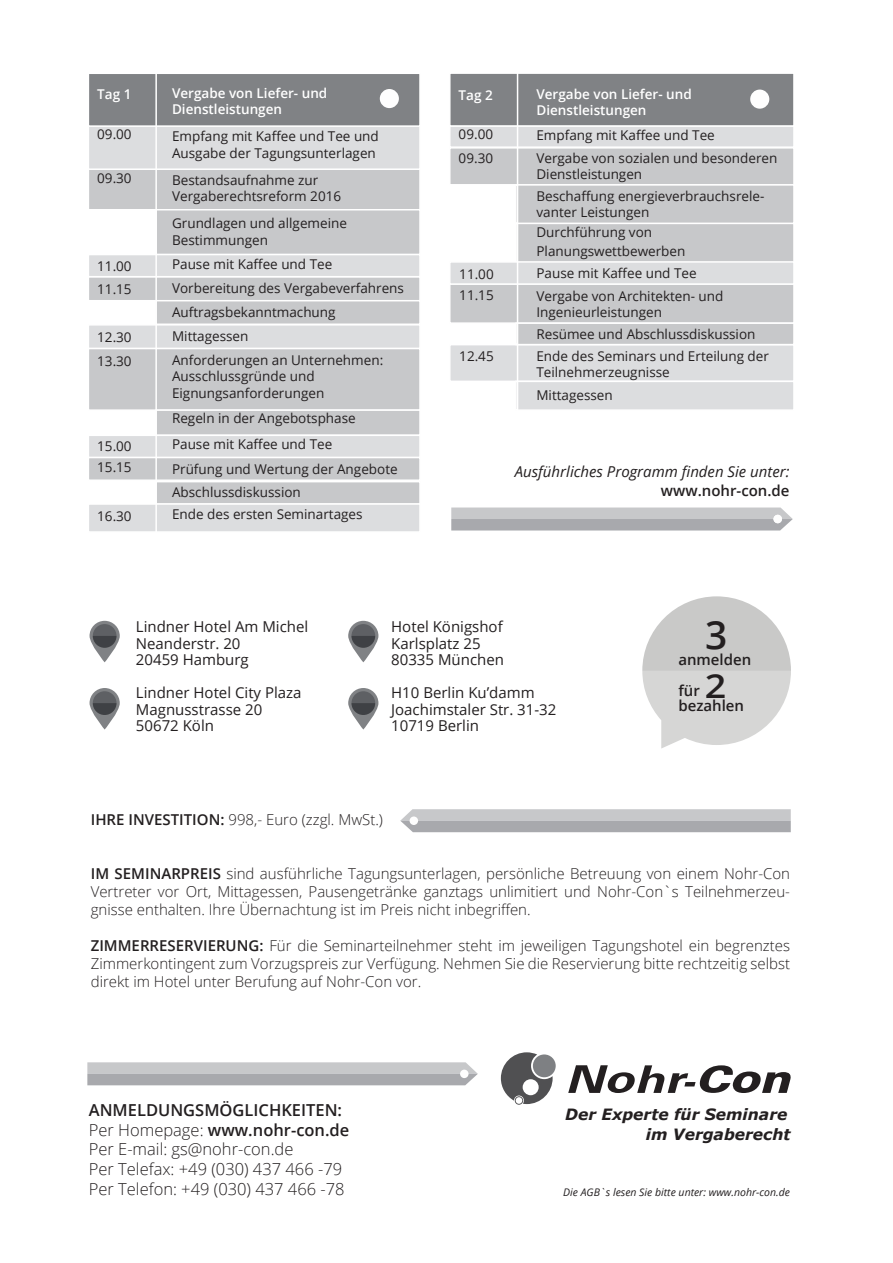
<style>
.page{position:relative;width:893px;height:1263px;background:#fff}
.page>*{position:absolute;margin:0;border:0;box-sizing:border-box;transform-origin:0 0}
.t1{font:600 38.85px "Open Sans";color:#231f20}
.t2{font:600 33.15px "Open Sans";color:#231f20;scale:1.14 1}
.t3{font:300 16.5px/19.8px "Open Sans";color:#231f20}
.t4{font:italic 700 15.6px/20.1px "Verdana";color:#231f20;text-align:right}
.t5{font:300 15px/18px "Open Sans";color:#231f20;text-align:justify}
.t6{font:15px/16.5px "Open Sans";color:#231f20}
.t7{font:italic 15px "Open Sans";color:#231f20}
.t8{font:600 15px/31.5px "Open Sans";color:#231f20}
.t9{font:13.5px/22.2px "Open Sans";color:#231f20}
.t10{font:600 13.5px/16.5px "Open Sans";color:#fff}
.t11{font:italic 10.5px "Open Sans";color:#231f20}
.s1{font-weight:600}
</style>
<div class="page">
<svg style="left:533px;top:1054px;width:23px;height:23px"></svg>
<svg style="left:501px;top:1052px;width:52px;height:53px"></svg>
<svg style="left:568px;top:1065px;width:223px;height:28px"></svg>
<svg style="left:87px;top:1062px;width:391px;height:23px;background:#babbbe"></svg>
<div style="left:460px;top:1069px;width:9px;height:9px;background:#fefefe;border-radius:50%"></div>
<svg style="left:400px;top:809px;width:391px;height:23px;background:#b9babd"></svg>
<div style="left:410px;top:816px;width:8px;height:9px;background:#fefefe;border-radius:50%"></div>
<svg style="left:90px;top:621px;width:30px;height:41px"></svg>
<div style="left:93px;top:624px;width:23px;height:24px;background:#5e6064;border-radius:50%"></div>
<svg style="left:93px;top:636px;width:23px;height:12px"></svg>
<svg style="left:90px;top:688px;width:30px;height:41px"></svg>
<div style="left:93px;top:691px;width:23px;height:24px;background:#5e6064;border-radius:50%"></div>
<svg style="left:93px;top:703px;width:23px;height:12px"></svg>
<svg style="left:348px;top:621px;width:30px;height:41px"></svg>
<div style="left:351px;top:624px;width:24px;height:24px;background:#5e6064;border-radius:50%"></div>
<svg style="left:351px;top:636px;width:24px;height:12px"></svg>
<svg style="left:348px;top:688px;width:30px;height:41px"></svg>
<div style="left:351px;top:691px;width:24px;height:24px;background:#5e6064;border-radius:50%"></div>
<svg style="left:351px;top:703px;width:24px;height:12px"></svg>
<svg style="left:642px;top:596px;width:149px;height:152px"></svg>
<div style="left:515px;top:223px;width:280px;height:41px;background:#c7c8ca;border:2px solid #fff"></div>
<div style="left:88px;top:324px;width:333px;height:25px;background:#dcdddf;border:2px solid #fff"></div>
<div style="left:88px;top:348px;width:333px;height:63px;background:#c7c8ca;border:2px solid #fff"></div>
<div style="left:88px;top:276px;width:333px;height:25px;background:#c7c8ca;border:2px solid #fff"></div>
<div style="left:155px;top:300px;width:266px;height:25px;background:#c7c8ca;border:2px solid #fff"></div>
<div style="left:88px;top:168px;width:333px;height:42px;background:#c7c8ca;border:2px solid #fff"></div>
<div style="left:156px;top:209px;width:265px;height:46px;background:#c7c8ca;border:2px solid #fff"></div>
<div style="left:88px;top:254px;width:333px;height:23px;background:#dcdddf;border:2px solid #fff"></div>
<div style="left:88px;top:125px;width:333px;height:45px;background:#dcdddf;border:2px solid #fff"></div>
<div style="left:88px;top:73px;width:333px;height:54px;background:#808285;border:2px solid #fff"></div>
<div style="left:155px;top:409px;width:266px;height:27px;background:#c7c8ca;border:2px solid #fff"></div>
<div style="left:88px;top:435px;width:333px;height:23px;background:#dcdddf;border:2px solid #fff"></div>
<div style="left:88px;top:457px;width:333px;height:24px;background:#c7c8ca;border:2px solid #fff"></div>
<div style="left:155px;top:481px;width:266px;height:24px;background:#c7c8ca;border:2px solid #fff"></div>
<div style="left:88px;top:503px;width:333px;height:30px;background:#dcdddf;border:2px solid #fff"></div>
<hr style="left:155px;top:65px;width:2px;height:477px;background:#fff">
<div style="left:449px;top:344px;width:346px;height:38px;background:#dcdddf;border:2px solid #fff"></div>
<div style="left:515px;top:381px;width:280px;height:30px;background:#dcdddf;border:2px solid #fff"></div>
<div style="left:449px;top:283px;width:346px;height:41px;background:#c7c8ca;border:2px solid #fff"></div>
<div style="left:515px;top:322px;width:280px;height:23px;background:#c7c8ca;border:2px solid #fff"></div>
<div style="left:449px;top:147px;width:346px;height:39px;background:#c7c8ca;border:2px solid #fff"></div>
<div style="left:515px;top:184px;width:280px;height:40px;background:#c7c8ca;border:2px solid #fff"></div>
<div style="left:449px;top:261px;width:346px;height:24px;background:#dcdddf;border:2px solid #fff"></div>
<div style="left:449px;top:125px;width:346px;height:23px;background:#dcdddf;border:2px solid #fff"></div>
<div style="left:449px;top:72px;width:346px;height:55px;background:#808285;border:2px solid #fff"></div>
<hr style="left:517px;top:64px;width:1px;height:351px;background:#fff">
<svg style="left:451px;top:507px;width:342px;height:23px;background:#babbbe"></svg>
<div style="left:773px;top:515px;width:9px;height:8px;background:#fefefe;border-radius:50%"></div>
<div style="left:380px;top:89px;width:19px;height:19px;background:#fefefe;border-radius:50%"></div>
<div style="left:750px;top:90px;width:19px;height:19px;background:#fefefe;border-radius:50%"></div>
<p class="t10" style="left:97px;top:86px;width:36px">Tag 1</p>
<p class="t9" style="left:97px;top:123px;width:36px">09.00</p>
<p class="t9" style="left:97px;top:167px;width:36px">09.30</p>
<p class="t9" style="left:97px;top:254px;width:36px;line-height:23.7px">11.00<br>11.15</p>
<p class="t9" style="left:97px;top:325px;width:36px;line-height:23.7px">12.30<br>13.30</p>
<p class="t9" style="left:97px;top:436px;width:36px;line-height:20.7px">15.00<br>15.15</p>
<p class="t9" style="left:97px;top:505px;width:36px">16.30</p>
<p class="t10" style="left:172px;top:84px;width:157px">Vergabe von Liefer- und<br>Dienstleistungen</p>
<p class="t9" style="left:172px;top:128px;width:208px;line-height:16.5px">Empfang mit Kaffee und Tee und<br>Ausgabe der Tagungsunterlagen</p>
<p class="t9" style="left:172px;top:171px;width:171px;line-height:16.5px">Bestandsaufnahme zur<br>Vergaberechtsreform 2016</p>
<p class="t9" style="left:172px;top:215px;width:176px;line-height:16.5px">Grundlagen und allgemeine<br>Bestimmungen</p>
<p class="t9" style="left:172px;top:251px;width:233px;line-height:24px">Pause mit Kaffee und Tee<br>Vorbereitung des Vergabeverfahrens<br>Auftragsbekanntmachung<br>Mittagessen<br>Anforderungen an Unternehmen:</p>
<p class="t9" style="left:172px;top:368px;width:154px;line-height:16.5px">Ausschlussgründe und<br>Eignungsanforderungen</p>
<p class="t9" style="left:172px;top:405px;width:227px;line-height:25.5px">Regeln in der Angebotsphase<br>Pause mit Kaffee und Tee<br>Prüfung und Wertung der Angebote</p>
<p class="t9" style="left:172px;top:480px;width:192px">Abschlussdiskussion<br>Ende des ersten Seminartages</p>
<p class="t10" style="left:459px;top:87px;width:36px">Tag 2</p>
<p class="t9" style="left:459px;top:122px;width:36px;line-height:23.7px">09.00<br>09.30</p>
<p class="t9" style="left:459px;top:264px;width:36px;line-height:20.2px">11.00<br>11.15</p>
<p class="t9" style="left:459px;top:344px;width:36px">12.45</p>
<p class="t10" style="left:536px;top:86px;width:157px">Vergabe von Liefer- und<br>Dienstleistungen</p>
<p class="t9" style="left:536px;top:124px;width:243px">Empfang mit Kaffee und Tee<br>Vergabe von sozialen und besonderen</p>
<p class="t9" style="left:536px;top:162px;width:229px">Dienstleistungen<br>Beschaffung energieverbrauchsrele-</p>
<p class="t9" style="left:536px;top:202px;width:150px;line-height:19.5px">vanter Leistungen<br>Durchführung von<br>Planungswettbewerben</p>
<p class="t9" style="left:536px;top:262px;width:189px">Pause mit Kaffee und Tee<br>Vergabe von Architekten- und</p>
<p class="t9" style="left:536px;top:300px;width:234px">Ingenieurleistungen<br>Resümee und Abschlussdiskussion<br>Ende des Seminars und Erteilung der</p>
<p class="t9" style="left:536px;top:361px;width:135px">Teilnehmerzeugnisse<br>Mittagessen</p>
<p class="t7" style="left:515px;top:462px;width:276px">Ausführliches Programm finden Sie unter:</p>
<p class="t8" style="left:661px;top:474px;width:130px">www.nohr-con.de</p>
<p class="t6" style="left:136px;top:618px;width:174px">Lindner Hotel Am Michel<br>Neanderstr. 20<br>20459 Hamburg</p>
<p class="t6" style="left:136px;top:684px;width:167px">Lindner Hotel City Plaza<br>Magnusstrasse 20<br>50672 Köln</p>
<p class="t6" style="left:391px;top:618px;width:114px">Hotel Königshof<br>Karlsplatz 25<br>80335 München</p>
<p class="t6" style="left:391px;top:684px;width:167px">H10 Berlin Ku’damm<br>Joachimstaler Str. 31-32<br>10719 Berlin</p>
<h1 class="t1" style="left:705px;top:609px;width:24px">3</h1>
<h2 class="t2" style="left:705px;top:663px;width:20px">2</h2>
<p class="t8" style="left:678px;top:643px;width:74px">anmelden für</p>
<p class="t8" style="left:678px;top:690px;width:67px">bezahlen</p>
<p class="t5" style="left:91px;top:810px;width:294px"><span class="s1">IHRE INVESTITION:</span> 998,- Euro (zzgl. MwSt.)</p>
<p class="t5" style="left:91px;top:864px;width:701px"><span class="s1">IM SEMINARPREIS</span> sind ausführliche Tagungsunterlagen, persönliche Betreuung von einem Nohr-Con Vertreter vor Ort, Mittagessen, Pausengetränke ganztags unlimitiert und Nohr-Con`s Teilnehmerzeu&shy;gnisse enthalten. Ihre Übernachtung ist im Preis nicht inbegriffen.</p>
<p class="t5" style="left:91px;top:936px;width:701px"><span class="s1">ZIMMERRESERVIERUNG:</span> Für die Seminarteilnehmer steht im jeweiligen Tagungshotel ein begrenztes Zimmerkontingent zum Vorzugspreis zur Verfügung. Nehmen Sie die Reservierung bitte rechtzeitig selbst direkt im Hotel unter Berufung auf Nohr-Con vor.</p>
<p class="t3" style="left:89px;top:1099px;width:262px"><span class="s1">ANMELDUNGSMÖGLICHKEITEN:<br></span>Per Homepage: <span class="s1">www.nohr-con.de<br></span>Per E-mail: gs@nohr-con.de<br>Per Telefax: +49 (030) 437 466 -79<br>Per Telefon: +49 (030) 437 466 -78</p>
<p class="t4" style="left:565px;top:1103px;width:227px">Der Experte für Seminare im Vergaberecht</p>
<p class="t11" style="left:563px;top:1185px;width:228px">Die AGB`s lesen Sie bitte unter: www.nohr-con.de</p>
</div>
